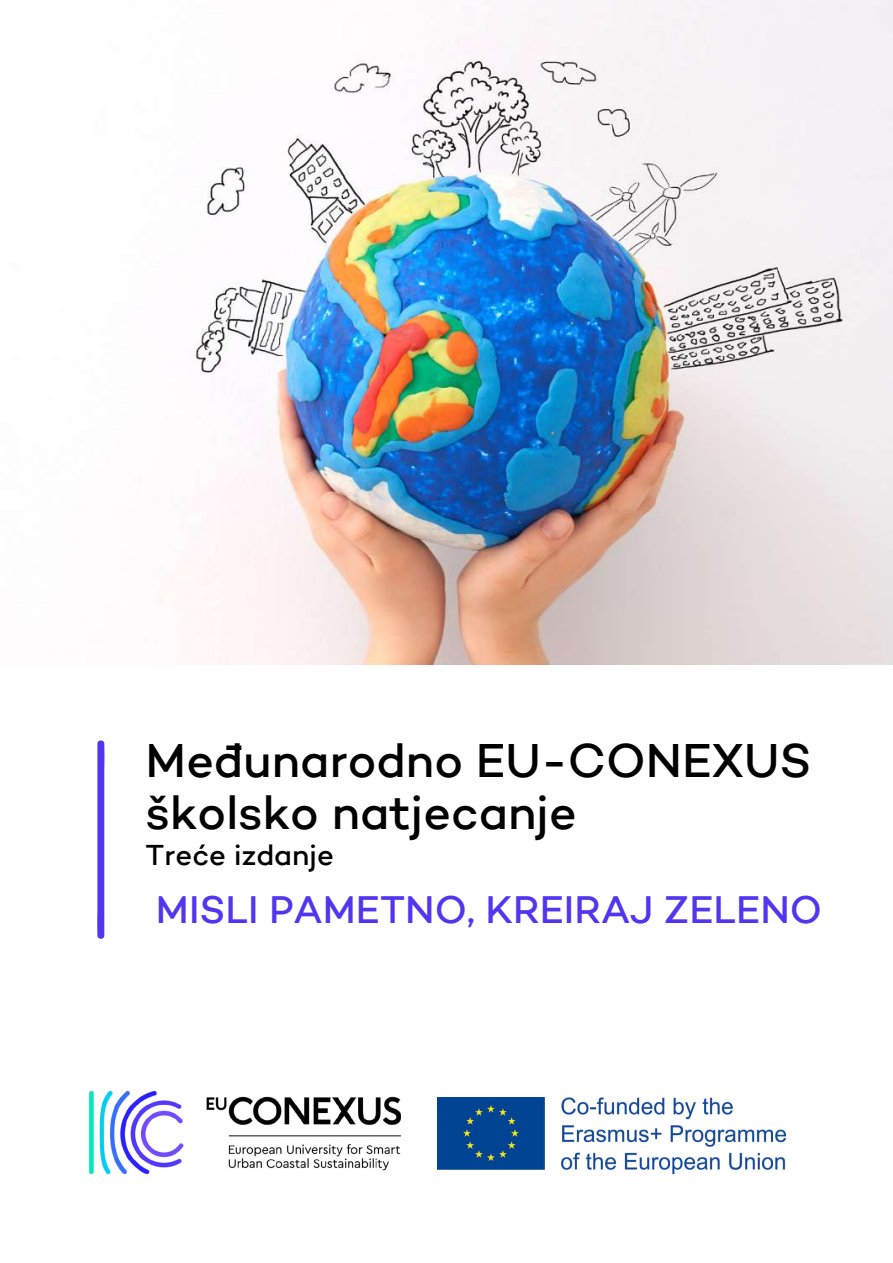
<style>
.page{position:relative;width:893px;height:1263px;background:#fff}
.page>*{position:absolute;margin:0;border:0;box-sizing:border-box;transform-origin:0 0}
.t1{font:500 48px/51.2px "Campton";color:#000}
.t2{font:500 39px "Campton";color:#5235ee}
.t3{font:500 29.25px "Campton";color:#000}
</style>
<div class="page">
<img style="left:173px;top:0;width:720px;height:665px">
<svg style="left:97px;top:740px;width:8px;height:199px;background:#6a51f0"></svg>
<img style="left:89px;top:1091px;width:311px;height:83px">
<img style="left:437px;top:1098px;width:348px;height:76px">
<p class="t1" style="left:146px;top:740px;width:667px">Međunarodno EU-CONEXUS školsko natjecanje</p>
<p class="t3" style="left:146px;top:843px;width:190px">Treće izdanje</p>
<p class="t2" style="left:156px;top:894px;width:667px">MISLI PAMETNO, KREIRAJ ZELENO</p>
</div>
